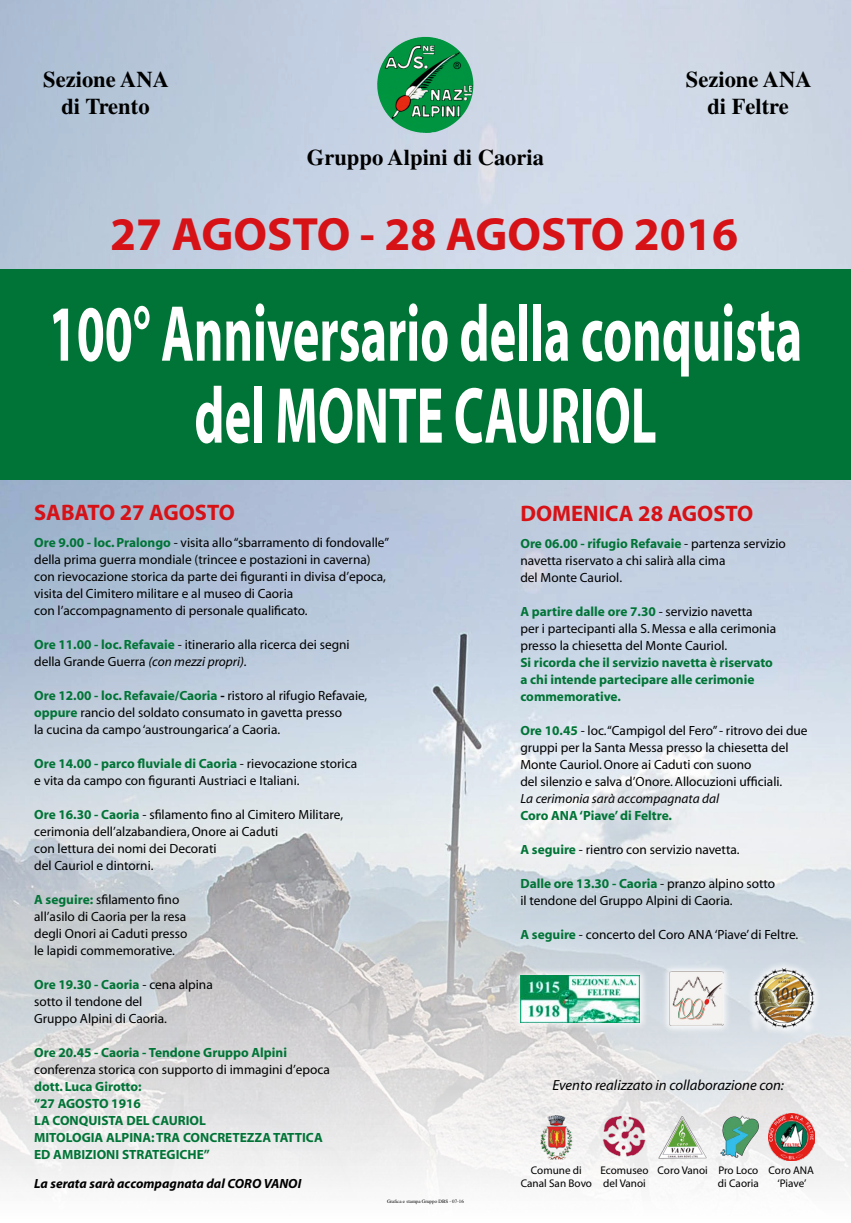
<style>
.page{position:relative;width:851px;height:1223px;background:#fff}
.page>*{position:absolute;margin:0;border:0;box-sizing:border-box;transform-origin:0 0}
.t1{font:700 80.06px/81.9px "Myriad";color:#fff;text-align:center;scale:.63 1}
.t2{font:700 46.88px "Myriad";color:#d61217}
.t3{font:700 22.5px/27px "Times";color:#000;text-align:center}
.t4{font:700 22.5px "Myriad";color:#d61217}
.t5{font:italic 14.69px "Myriad";color:#000}
.t6{font:13.38px/17px "Myriad";color:#000}
.t7{font:700 13.38px/17px "Myriad";color:#007436}
.t8{font:italic 700 13.38px "Myriad";color:#000}
.t9{font:italic 13.38px "Myriad";color:#000}
.t10{font:11.12px/13.4px "Myriad";color:#000;text-align:center}
.t11{font:5px "Times";color:#000}
.s1{font-weight:700;color:#007436}
.s2{font-style:italic}
.s3{font-weight:700}
</style>
<div class="page">
<img style="left:0;top:480px;width:850px;height:707px">
<img style="left:0;top:0;width:850px;height:269px">
<img style="left:391px;top:37px;width:31px;height:14px">
<div style="left:0;top:269px;width:850px;height:211px;background:#007436"></div>
<div style="left:512px;top:967px;width:136px;height:63px;background:#fff;opacity:.75"></div>
<img style="left:520px;top:975px;width:119px;height:47px">
<div style="left:746px;top:960px;width:76px;height:76px;background:#fff;opacity:.75"></div>
<img style="left:752px;top:968px;width:63px;height:61px">
<div style="left:660px;top:963px;width:71px;height:71px;background:#fff;opacity:.75"></div>
<img style="left:669px;top:971px;width:54px;height:54px">
<img style="left:767px;top:1113px;width:47px;height:47px">
<img style="left:715px;top:1114px;width:47px;height:46px">
<img style="left:658px;top:1116px;width:48px;height:42px">
<img style="left:602px;top:1116px;width:45px;height:42px">
<img style="left:540px;top:1115px;width:32px;height:44px">
<h3 class="t3" style="left:43px;top:65px;width:127px">Sezione ANA di Trento</h3>
<h3 class="t3" style="left:685px;top:65px;width:127px">Sezione ANA di Feltre</h3>
<h3 class="t3" style="left:307px;top:143px;width:238px">Gruppo Alpini di Caoria</h3>
<h2 class="t2" style="left:110px;top:210px;width:629px">27 AGOSTO - 28 AGOSTO 2016</h2>
<h1 class="t1" style="left:49px;top:296px;width:1197px">100° Anniversario della conquista del MONTE CAURIOL</h1>
<h3 class="t4" style="left:34px;top:501px;width:202px">SABATO 27 AGOSTO</h3>
<p class="t6" style="left:34px;top:535px;width:356px"><span class="s1">Ore 9.00 - loc. Pralongo</span> - visita allo “sbarramento di fondovalle” della prima guerra mondiale (trincee e postazioni in caverna) con rievocazione storica da parte dei figuranti in divisa d’epoca, visita del Cimitero militare e al museo di Caoria<br>con l’accompagnamento di personale qualificato.</p>
<p class="t6" style="left:34px;top:637px;width:317px"><span class="s1">Ore 11.00 - loc. Refavaie</span> - itinerario alla ricerca dei segni della Grande Guerra <span class="s2">(con mezzi propri).</span></p>
<p class="t6" style="left:34px;top:688px;width:335px"><span class="s1">Ore 12.00 - loc. Refavaie/Caoria</span> <span class="s3">-</span> ristoro al rifugio Refavaie, <span class="s1">oppure</span> rancio del soldato consumato in gavetta presso<br>la cucina da campo ‘austroungarica’ a Caoria.</p>
<p class="t6" style="left:34px;top:755px;width:324px"><span class="s1">Ore 14.00 - parco fluviale di Caoria</span> - rievocazione storica e vita da campo con figuranti Austriaci e Italiani.</p>
<p class="t6" style="left:34px;top:806px;width:310px"><span class="s1">Ore 16.30 - Caoria</span> - sfilamento fino al Cimitero Militare, cerimonia dell’alzabandiera, Onore ai Caduti<br>con lettura dei nomi dei Decorati<br>del Cauriol e dintorni.</p>
<p class="t6" style="left:34px;top:891px;width:155px"><span class="s1">A seguire:</span> sfilamento fino all’asilo di Caoria per la resa degli Onori ai Caduti presso le lapidi commemorative.</p>
<p class="t6" style="left:34px;top:976px;width:180px"><span class="s1">Ore 19.30 - Caoria</span> - cena alpina sotto il tendone del<br>Gruppo Alpini di Caoria.</p>
<p class="t7" style="left:34px;top:1044px;width:254px">Ore 20.45 - Caoria - Tendone Gruppo Alpini</p>
<p class="t6" style="left:34px;top:1061px;width:297px">conferenza storica con supporto di immagini d’epoca</p>
<p class="t7" style="left:34px;top:1078px;width:290px">dott. Luca Girotto:<br>“27 AGOSTO 1916<br>LA CONQUISTA DEL CAURIOL<br>MITOLOGIA ALPINA: TRA CONCRETEZZA TATTICA<br>ED AMBIZIONI STRATEGICHE”</p>
<p class="t8" style="left:34px;top:1176px;width:268px">La serata sarà accompagnata dal CORO VANOI</p>
<p class="t11" style="left:387px;top:1198px;width:78px">Grafica e stampa Gruppo DBS - 07-16</p>
<h3 class="t4" style="left:520px;top:502px;width:234px">DOMENICA 28 AGOSTO</h3>
<p class="t6" style="left:520px;top:536px;width:267px"><span class="s1">Ore 06.00 - rifugio Refavaie</span> - partenza servizio navetta riservato a chi salirà alla cima<br>del Monte Cauriol.</p>
<p class="t6" style="left:520px;top:604px;width:257px"><span class="s1">A partire dalle ore 7.30</span> - servizio navetta<br>per i partecipanti alla S. Messa e alla cerimonia presso la chiesetta del Monte Cauriol.</p>
<p class="t7" style="left:520px;top:655px;width:254px">Si ricorda che il servizio navetta è riservato a chi intende partecipare alle cerimonie commemorative.</p>
<p class="t6" style="left:520px;top:723px;width:289px"><span class="s1">Ore 10.45</span> - loc.“Campigol del Fero” - ritrovo dei due gruppi per la Santa Messa presso la chiesetta del Monte Cauriol. Onore ai Caduti con suono<br>del silenzio e salva d’Onore. Allocuzioni ufficiali.</p>
<p class="t9" style="left:520px;top:792px;width:200px">La cerimonia sarà accompagnata dal</p>
<p class="t7" style="left:520px;top:808px;width:153px">Coro ANA ‘Piave’ di Feltre.</p>
<p class="t6" style="left:520px;top:842px;width:221px"><span class="s1">A seguire</span> - rientro con servizio navetta.</p>
<p class="t6" style="left:520px;top:876px;width:256px"><span class="s1">Dalle ore 13.30 - Caoria</span> - pranzo alpino sotto il tendone del Gruppo Alpini di Caoria.</p>
<p class="t6" style="left:520px;top:927px;width:279px"><span class="s1">A seguire</span> - concerto del Coro ANA ‘Piave’ di Feltre.</p>
<p class="t5" style="left:552px;top:1077px;width:233px">Evento realizzato in collaborazione con:</p>
<p class="t10" style="left:520px;top:1163px;width:73px">Comune di<br>Canal San Bovo</p>
<p class="t10" style="left:600px;top:1163px;width:109px;text-align:left">Ecomuseo Coro Vanoi del Vanoi</p>
<p class="t10" style="left:717px;top:1163px;width:42px;text-align:left">Pro Loco di Caoria</p>
<p class="t10" style="left:768px;top:1163px;width:47px">Coro ANA ‘Piave’</p>
</div>
